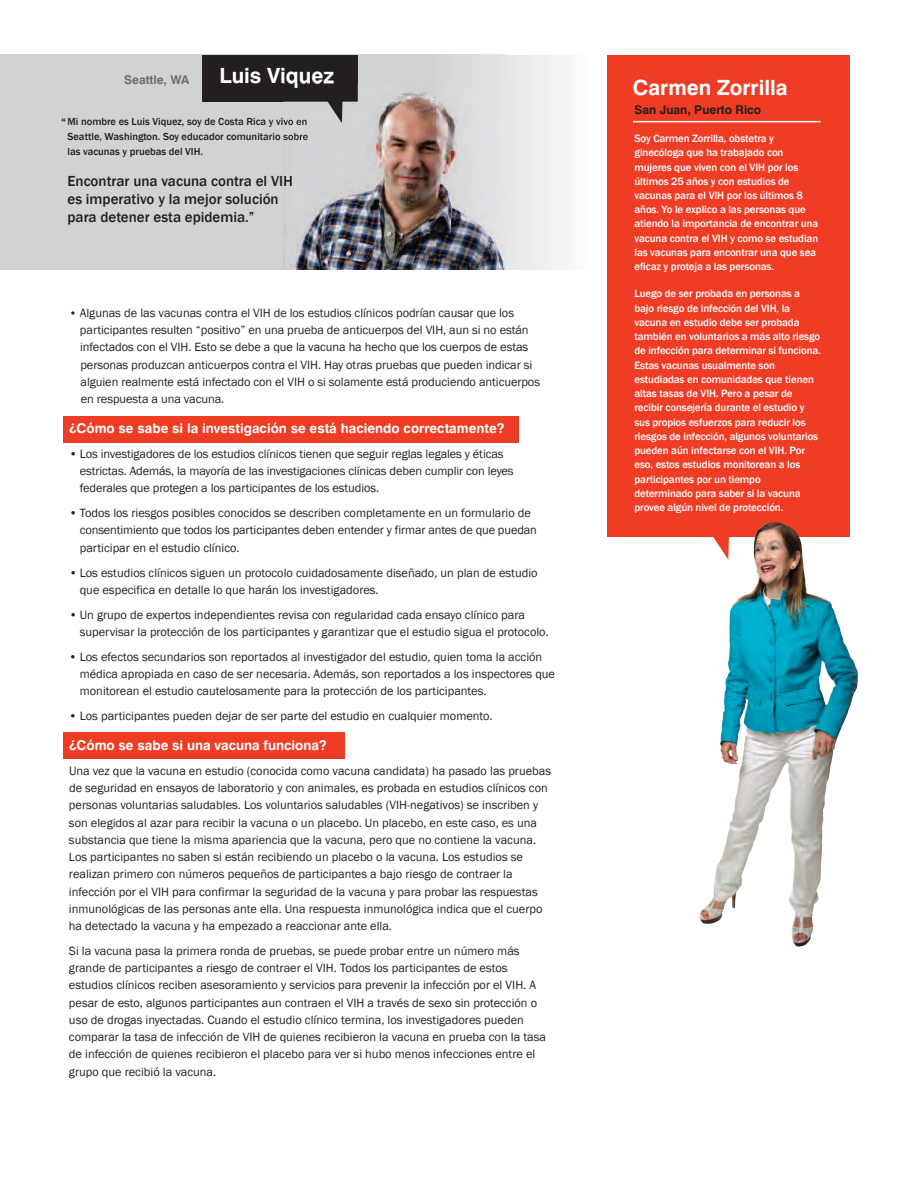
<style>
.page{position:relative;width:918px;height:1188px;background:#fff}
.page>*{position:absolute;margin:0;border:0;box-sizing:border-box;transform-origin:0 0}
.t1{font:700 21px "Swiss 721 BT";color:#fff}
.t2{font:500 15px/18px "Franklin Gothic";color:#231f20}
.t3{font:13.5px "Swiss 721 BT Bold Rounded";color:#fff}
.t4{font:12.3px/17.2px "Franklin Gothic";color:#231f20}
.t5{font:700 12px "Swiss 721 BT";color:#231f20}
.t6{font:700 12px "Swiss 721 BT";color:#6c6d70}
.t7{font:500 10.8px/14.2px "Franklin Gothic";letter-spacing:-.01em;color:#fff}
.t8{font:500 10.5px/15px "Franklin Gothic";color:#231f20}
.s1{font-size:13.5px}
.s2{font-size:11.7px}
</style>
<div class="page">
<div style="left:0;top:55px;width:436px;height:215px;background:#d1d2d4"></div>
<div style="left:608px;top:55px;width:242px;height:482px;background:#ef3c25"></div>
<hr style="left:633px;top:121px;width:187px;height:1px;background:#fff">
<div style="left:202px;top:55px;width:156px;height:46px;background:#231f20"></div>
<img style="left:284px;top:83px;width:222px;height:187px">
<img style="left:284px;top:83px;width:74px;height:18px">
<img style="left:284px;top:83px;width:50px;height:5px">
<img style="left:327px;top:101px;width:15px;height:22px">
<img style="left:325px;top:98px;width:18px;height:3px">
<div style="left:63px;top:416px;width:455px;height:26px;background:#ef3c25"></div>
<div style="left:63px;top:732px;width:281px;height:27px;background:#ef3c25"></div>
<img style="left:753px;top:522px;width:105px;height:425px">
<svg style="left:713px;top:537px;width:16px;height:23px"></svg>
<h3 class="t6" style="left:124px;top:75px;width:67px">Seattle, WA</h3>
<h2 class="t1" style="left:219px;top:68px;width:116px">Luis Viquez</h2>
<p class="t8" style="left:67px;top:114px;width:217px;text-indent:-6px"><span class="s1">“</span>Mi nombre es Luis Viquez, soy de Costa Rica y vi<br>Seattle, Washington. Soy educador comunitario las vacunas y pruebas del VIH.</p>
<p class="t2" style="left:68px;top:172px;width:217px">Encontrar una vacuna contra el VI es imperativo y la mejor solución para detener esta epidemia.”</p>
<p class="t4" style="left:80px;top:304px;width:462px;text-indent:-11px"><span class="s2">•</span> Algunas de las vacunas contra el VIH de los estudios clínicos podrían causar que los participantes resulten “positivo” en una prueba de anticuerpos del VIH, aun si no están infectados con el VIH. Esto se debe a que la vacuna ha hecho que los cuerpos de estas personas produzcan anticuerpos contra el VIH. Hay otras pruebas que pueden indicar si alguien realmente está infectado con el VIH o si solamente está produciendo anticuerpos en respuesta a una vacuna.</p>
<h1 class="t3" style="left:69px;top:423px;width:437px">¿Cómo se sabe si la investigación se está haciendo correctamente?</h1>
<p class="t4" style="left:80px;top:445px;width:435px;text-indent:-11px">• Los investigadores de los estudios clínicos tienen que seguir reglas legales y éticas estrictas. Además, la mayoría de las investigaciones clínicas deben cumplir con leyes federales que protegen a los participantes de los estudios.</p>
<p class="t4" style="left:80px;top:504px;width:459px;text-indent:-11px">• Todos los riesgos posibles conocidos se describen completamente en un formulario de consentimiento que todos los participantes deben entender y firmar antes de que puedan participar en el estudio clínico.</p>
<p class="t4" style="left:80px;top:564px;width:459px;text-indent:-11px">• Los estudios clínicos siguen un protocolo cuidadosamente diseñado, un plan de estudio que especifica en detalle lo que harán los investigadores.</p>
<p class="t4" style="left:80px;top:606px;width:470px;text-indent:-11px">• Un grupo de expertos independientes revisa con regularidad cada ensayo clínico para supervisar la protección de los participantes y garantizar que el estudio sigua el protocolo.</p>
<p class="t4" style="left:80px;top:648px;width:477px;text-indent:-11px">• Los efectos secundarios son reportados al investigador del estudio, quien toma la acción médica apropiada en caso de ser necesaria. Además, son reportados a los inspectores que monitorean el estudio cautelosamente para la protección de los participantes.</p>
<p class="t4" style="left:69px;top:707px;width:425px">• Los participantes pueden dejar de ser parte del estudio en cualquier momento.</p>
<h1 class="t3" style="left:69px;top:740px;width:259px">¿Cómo se sabe si una vacuna funciona?</h1>
<p class="t4" style="left:69px;top:762px;width:484px">Una vez que la vacuna en estudio (conocida como vacuna candidata) ha pasado las pruebas de seguridad en ensayos de laboratorio y con animales, es probada en estudios clínicos con personas voluntarias saludables. Los voluntarios saludables (VIH-negativos) se inscriben y son elegidos al azar para recibir la vacuna o un placebo. Un placebo, en este caso, es una substancia que tiene la misma apariencia que la vacuna, pero que no contiene la vacuna.<br>Los participantes no saben si están recibiendo un placebo o la vacuna. Los estudios se realizan primero con números pequeños de participantes a bajo riesgo de contraer la infección por el VIH para confirmar la seguridad de la vacuna y para probar las respuestas inmunológicas de las personas ante ella. Una respuesta inmunológica indica que el cuerpo ha detectado la vacuna y ha empezado a reaccionar ante ella.</p>
<p class="t4" style="left:69px;top:942px;width:479px">Si la vacuna pasa la primera ronda de pruebas, se puede probar entre un número más grande de participantes a riesgo de contraer el VIH. Todos los participantes de estos estudios clínicos reciben asesoramiento y servicios para prevenir la infección por el VIH. A pesar de esto, algunos participantes aun contraen el VIH a través de sexo sin protección o uso de drogas inyectadas. Cuando el estudio clínico termina, los investigadores pueden comparar la tasa de infección de VIH de quienes recibieron la vacuna en prueba con la tasa de infección de quienes recibieron el placebo para ver si hubo menos infecciones entre el grupo que recibió la vacuna.</p>
<h2 class="t1" style="left:633px;top:80px;width:156px">Carmen Zorrilla</h2>
<h2 class="t5" style="left:634px;top:105px;width:128px">San Juan, Puerto Rico</h2>
<p class="t7" style="left:634px;top:131px;width:185px">Soy Carmen Zorrilla, obstetra y ginecóloga que ha trabajado con mujeres que viven con el VIH por los últimos 25 años y con estudios de vacunas para el VIH por los últimos 8 años. Yo le explico a las personas que atiendo la importancia de encontrar una vacuna contra el VIH y como se estudian las vacunas para encontrar una que sea eficaz y proteja a las personas.</p>
<p class="t7" style="left:634px;top:287px;width:188px">Luego de ser probada en personas a bajo riesgo de infección del VIH, la vacuna en estudio debe ser probada también en voluntarios a más alto riesgo de infección para determinar si funciona.<br>Estas vacunas usualmente son estudiadas en comunidades que tienen altas tasas de VIH. Pero a pesar de recibir consejería durante el estudio y sus propios esfuerzos para reducir los riesgos de infección, algunos voluntarios pueden aún infectarse con el VIH. Por eso, estos estudios monitorean a los participantes por un tiempo determinado para saber si la vacuna provee algún nivel de protección.</p>
</div>
